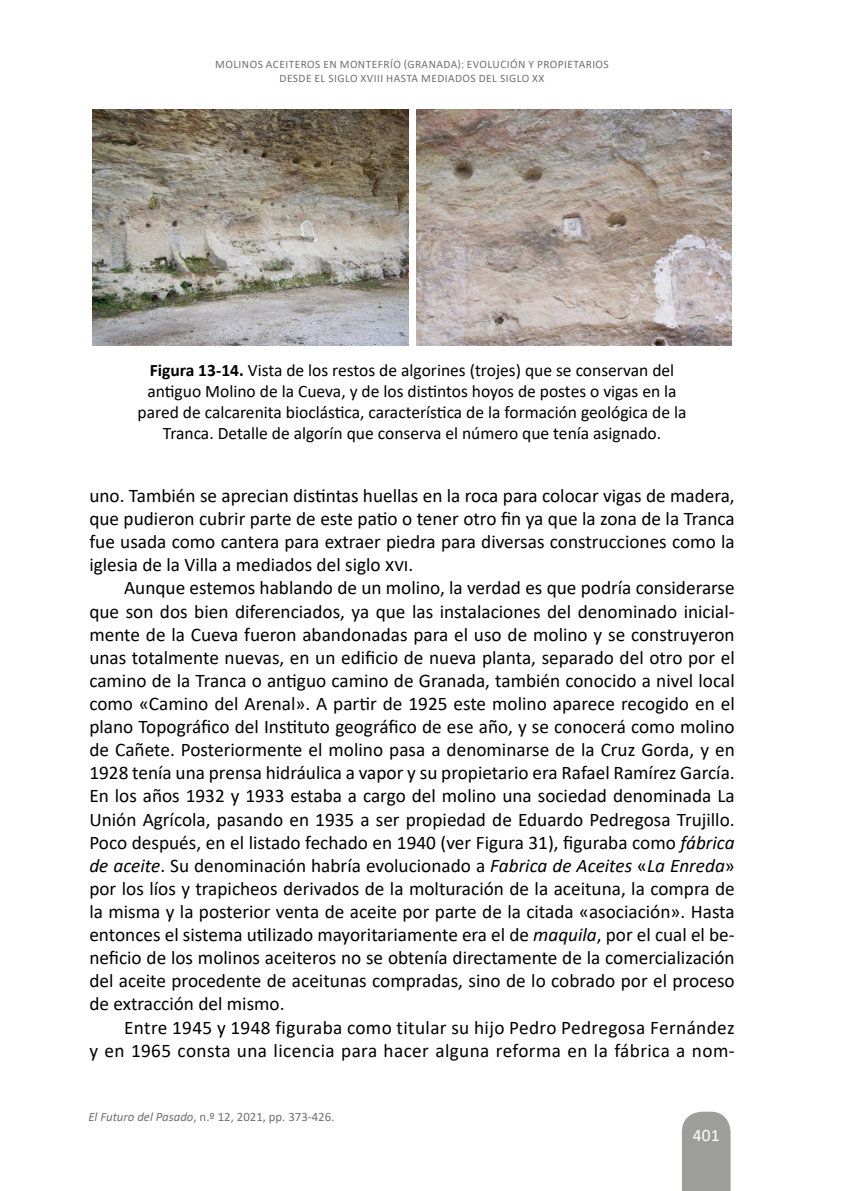
<style>
.page{position:relative;width:844px;height:1191px;background:#fff}
.page>*{position:absolute;margin:0;border:0;box-sizing:border-box;transform-origin:0 0}
.Cuerpo_de_texto{font:19.25px/23.1px "Calibri";letter-spacing:.005em;color:#000;text-align:justify}
.pie_img_tabla{font:17.5px/21px "Calibri";color:#000;text-align:center}
.t1{font:17.5px "Calibri";color:#fff}
.t2{font:12.78px "Calibri";color:#707070}
.t3{font:11.38px/13.7px "Calibri";letter-spacing:.04em;color:#707070;text-align:center}
.s1{font-weight:700}
.s2{font-style:italic}
</style>
<div class="page">
<svg style="left:682px;top:1111px;width:49px;height:80px"></svg>
<img style="left:93px;top:109px;width:315px;height:236px">
<img style="left:416px;top:109px;width:315px;height:236px">
<p class="t3" style="left:215px;top:57px;width:395px">MOLINOS ACEITEROS EN MONTEFRÍO (GRANADA): EVOLUCIÓN Y PROPIETARIOS<br>DESDE EL SIGLO XVIII HASTA MEDIADOS DEL SIGLO XX</p>
<p class="pie_img_tabla" style="left:137px;top:360px;width:550px"><span class="s1">Figura 13-14.</span> Vista de los restos de algorines (trojes) que se conservan del antiguo Molino de la Cueva, y de los distintos hoyos de postes o vigas en la pared de calcarenita bioclástica, característica de la formación geológica de la Tranca. Detalle de algorín que conserva el número que tenía asignado.</p>
<p class="Cuerpo_de_texto" style="left:89px;top:483px;width:646px">uno. También se aprecian distintas huellas en la roca para colocar vigas de madera, que pudieron cubrir parte de este patio o tener otro fin ya que la zona de la Tranca fue usada como cantera para extraer piedra para diversas construcciones como la iglesia de la Villa a mediados del siglo xvi.</p>
<p class="Cuerpo_de_texto" style="left:89px;top:576px;width:646px;text-indent:35px">Aunque estemos hablando de un molino, la verdad es que podría considerarse que son dos bien diferenciados, ya que las instalaciones del denominado inicial&shy;mente de la Cueva fueron abandonadas para el uso de molino y se construyeron unas totalmente nuevas, en un edificio de nueva planta, separado del otro por el camino de la Tranca o antiguo camino de Granada, también conocido a nivel local como «Camino del Arenal». A partir de 1925 este molino aparece recogido en el plano Topográfico del Instituto geográfico de ese año, y se conocerá como molino de Cañete. Posteriormente el molino pasa a denominarse de la Cruz Gorda, y en 1928 tenía una prensa hidráulica a vapor y su propietario era Rafael Ramírez García.<br>En los años 1932 y 1933 estaba a cargo del molino una sociedad denominada La Unión Agrícola, pasando en 1935 a ser propiedad de Eduardo Pedregosa Trujillo.<br>Poco después, en el listado fechado en 1940 (ver Figura 31), figuraba como <span class="s2">fábrica de aceite</span>. Su denominación habría evolucionado a <span class="s2">Fabrica de Aceites</span> «<span class="s2">La Enreda</span>» por los líos y trapicheos derivados de la molturación de la aceituna, la compra de la misma y la posterior venta de aceite por parte de la citada «asociación». Hasta entonces el sistema utilizado mayoritariamente era el de <span class="s2">maquila</span>, por el cual el be&shy;neficio de los molinos aceiteros no se obtenía directamente de la comercialización del aceite procedente de aceitunas compradas, sino de lo cobrado por el proceso de extracción del mismo.</p>
<p class="Cuerpo_de_texto" style="left:89px;top:1015px;width:646px;text-align:right">Entre 1945 y 1948 figuraba como titular su hijo Pedro Pedregosa Fernández<br>y en 1965 consta una licencia para hacer alguna reforma en la fábrica a nom-</p>
<p class="t2" style="left:88px;top:1107px;width:247px"><span class="s2">El Futuro del Pasado</span>, n.º 12, 2021, pp. 373-426.</p>
<p class="t1" style="left:692px;top:1123px;width:28px">401</p>
</div>
